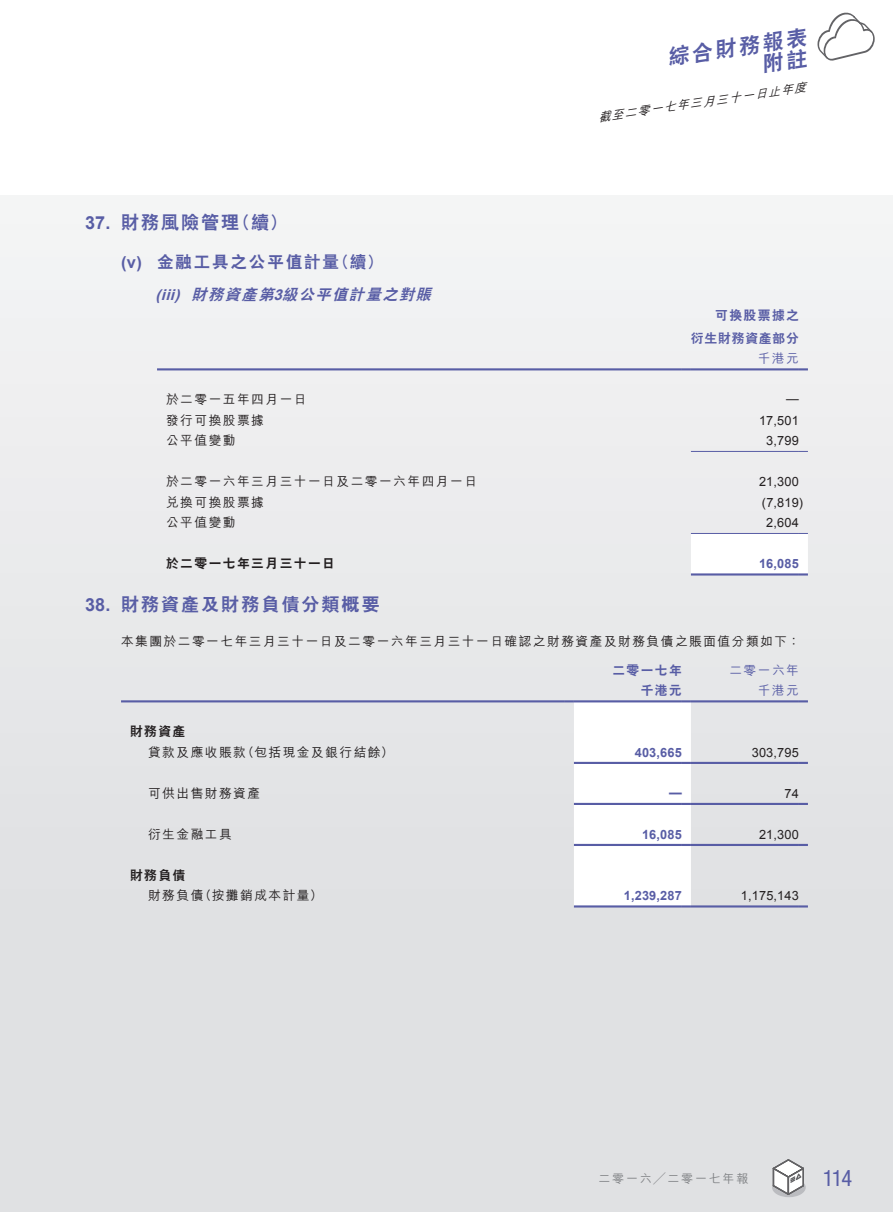
<style>
.page{position:relative;width:893px;height:1212px;background:#fff}
.page>*{position:absolute;margin:0;border:0;box-sizing:border-box;transform-origin:0 0}
.t1{font:condensed 22.5px "Helvetica Neue LT Std";color:#585da5}
.t2{font:800 21px/20.7px "C Hei 2 HK";color:#585da5;text-align:right}
._03_H1{font:800 18px "C Hei 2 HK";letter-spacing:.115em;color:#585da5}
._03_H1-2{font:700 18px "Arial";color:#585da5}
._04___H2{font:800 16.5px "C Hei 2 HK";letter-spacing:.115em;color:#585da5}
._04___H2-2{font:700 16.5px "Arial";color:#585da5}
._05_____H3{font:italic 800 15px "C Hei 2 HK";color:#585da5}
._05_____H3-2{font:italic 700 15px "Arial";color:#585da5}
._15_Table_Stub{font:500 12.75px "M Hei HK";letter-spacing:.115em;color:#231f20}
._31_table_tab_6pt{font:12.75px "Arial";letter-spacing:.015em;color:#231f20}
._12___P2{font:500 12.75px "M Hei HK";letter-spacing:.115em;color:#231f20}
._31_table_tab_6pt-2{font:700 12.75px "Arial";letter-spacing:.015em;color:#585da5}
._15_Table_Stub-2{font:800 12.75px "C Hei 2 HK";letter-spacing:.115em;color:#231f20}
._31_table_tab_6pt-3{font:800 12.75px/22.5px "C Hei 2 HK";letter-spacing:.065em;color:#585da5;text-align:right}
._31_table_tab_6pt-4{font:500 12.75px "M Hei HK";letter-spacing:.115em;color:#585da5}
._31_table_tab_6pt-5{font:800 12.75px "C Hei 2 HK";letter-spacing:.115em;color:#585da5}
.t3{font:italic 500 12px "M Hei HK";color:#231f20}
.t4{font:500 12px "M Hei HK";letter-spacing:.15em;color:#808285}
.s1{font-family:"Arial";font-weight:700}
</style>
<div class="page">
<div style="left:0;top:196px;width:893px;height:1016px;background:linear-gradient(to right,#e7e8e9,#e7e8ea)"></div>
<svg style="left:770px;top:1159px;width:37px;height:38px"></svg>
<svg style="left:817px;top:12px;width:58px;height:49px"></svg>
<hr style="left:157px;top:368px;width:525px;height:2px;background:#585da5">
<svg style="left:682px;top:368px;width:9px;height:2px"></svg>
<hr style="left:691px;top:368px;width:108px;height:2px;background:#585da5">
<svg style="left:799px;top:368px;width:9px;height:2px"></svg>
<hr style="left:691px;top:451px;width:108px;height:1px;background:#585da5">
<svg style="left:691px;top:533px;width:117px;height:42px"></svg>
<hr style="left:121px;top:700px;width:444px;height:2px;background:#585da5">
<hr style="left:691px;top:700px;width:108px;height:2px;background:#585da5">
<svg style="left:799px;top:700px;width:9px;height:2px"></svg>
<hr style="left:691px;top:762px;width:108px;height:2px;background:#585da5">
<svg style="left:799px;top:762px;width:9px;height:2px"></svg>
<hr style="left:691px;top:803px;width:108px;height:2px;background:#585da5">
<svg style="left:799px;top:803px;width:9px;height:2px"></svg>
<hr style="left:691px;top:844px;width:108px;height:2px;background:#585da5">
<svg style="left:799px;top:844px;width:9px;height:2px"></svg>
<svg style="left:565px;top:700px;width:126px;height:207px"></svg>
<hr style="left:691px;top:905px;width:108px;height:2px;background:#585da5">
<svg style="left:799px;top:905px;width:9px;height:2px"></svg>
<h2 class="t2" style="left:666px;top:47px;width:142px;rotate:-8deg">綜合財務報表附註</h2>
<p class="t3" style="left:597px;top:108px;width:211px;rotate:-8deg">截至二零一七年三月三十一日止年度</p>
<p class="_03_H1-2" style="left:85px;top:210px;width:27px">37.</p>
<p class="_03_H1-2" style="left:85px;top:592px;width:27px">38.</p>
<p class="_03_H1" style="left:121px;top:210px;width:120px">財務風險管理</p>
<p class="_03_H1" style="left:233px;top:210px;width:56px">（續(</p>
<p class="_04___H2-2" style="left:121px;top:252px;width:22px">(v)</p>
<p class="_04___H2" style="left:157px;top:251px;width:183px">金融工具之公平值計量</p>
<p class="_04___H2" style="left:333px;top:251px;width:51px">（續(</p>
<p class="_05_____H3" style="left:174px;top:284px;width:263px"><span class="s1">)</span> 財務資產第級公平值計量之對賬</p>
<p class="_05_____H3-2" style="left:155px;top:284px;width:12px">(</p>
<p class="_05_____H3-2" style="left:274px;top:284px;width:15px">3</p>
<p class="_05_____H3-2" style="left:161px;top:284px;width:20px">iii</p>
<p class="_15_Table_Stub" style="left:166px;top:390px;width:142px">於二零一五年四月一日</p>
<p class="_15_Table_Stub" style="left:166px;top:411px;width:99px">發行可換股票據</p>
<p class="_15_Table_Stub" style="left:166px;top:431px;width:71px">公平值變動</p>
<p class="_15_Table_Stub" style="left:166px;top:472px;width:313px">於二零一六年三月三十一日及二零一六年四月一日</p>
<p class="_15_Table_Stub" style="left:166px;top:493px;width:99px">兌換可換股票據</p>
<p class="_15_Table_Stub" style="left:166px;top:513px;width:71px">公平值變動</p>
<p class="_15_Table_Stub-2" style="left:166px;top:555px;width:170px">於二零一七年三月三十一日</p>
<p class="_03_H1" style="left:121px;top:592px;width:260px">財務資產及財務負債分類概要</p>
<p class="_31_table_tab_6pt-3" style="left:691px;top:304px;width:110px">可換股票據之<br>衍生財務資產部分</p>
<p class="_31_table_tab_6pt-4" style="left:758px;top:349px;width:43px">千港元</p>
<p class="_31_table_tab_6pt" style="left:786px;top:390px;width:14px">—</p>
<p class="_31_table_tab_6pt" style="left:759px;top:412px;width:41px">17,501</p>
<p class="_31_table_tab_6pt" style="left:766px;top:432px;width:34px">3,799</p>
<p class="_31_table_tab_6pt" style="left:759px;top:473px;width:41px">21,300</p>
<p class="_31_table_tab_6pt" style="left:762px;top:494px;width:43px">)7,819(</p>
<p class="_31_table_tab_6pt" style="left:766px;top:514px;width:34px">2,604</p>
<p class="_31_table_tab_6pt-2" style="left:759px;top:555px;width:41px">16,085</p>
<p class="_12___P2" style="left:121px;top:632px;width:681px">本集團於二零一七年三月三十一日及二零一六年三月三十一日確認之財務資產及財務負債之賬面值分類如下：</p>
<p class="_31_table_tab_6pt-4" style="left:729px;top:661px;width:71px">二零一六年</p>
<p class="_31_table_tab_6pt-5" style="left:612px;top:661px;width:71px">二零一七年</p>
<p class="_31_table_tab_6pt-5" style="left:641px;top:682px;width:43px">千港元</p>
<p class="_31_table_tab_6pt-4" style="left:758px;top:681px;width:43px">千港元</p>
<p class="_15_Table_Stub-2" style="left:130px;top:723px;width:57px">財務資產</p>
<p class="_15_Table_Stub" style="left:241px;top:743px;width:154px">（包括現金及銀行結餘(</p>
<p class="_15_Table_Stub" style="left:148px;top:743px;width:99px">貸款及應收賬款</p>
<p class="_31_table_tab_6pt-2" style="left:635px;top:744px;width:49px">403,665</p>
<p class="_31_table_tab_6pt" style="left:752px;top:744px;width:49px">303,795</p>
<p class="_15_Table_Stub" style="left:148px;top:784px;width:114px">可供出售財務資產</p>
<p class="_31_table_tab_6pt-2" style="left:669px;top:783px;width:14px">—</p>
<p class="_31_table_tab_6pt" style="left:785px;top:785px;width:16px">74</p>
<p class="_15_Table_Stub" style="left:148px;top:825px;width:85px">衍生金融工具</p>
<p class="_15_Table_Stub-2" style="left:130px;top:866px;width:57px">財務負債</p>
<p class="_31_table_tab_6pt-2" style="left:642px;top:826px;width:41px">16,085</p>
<p class="_31_table_tab_6pt" style="left:759px;top:826px;width:41px">21,300</p>
<p class="_15_Table_Stub" style="left:148px;top:886px;width:57px">財務負債</p>
<p class="_15_Table_Stub" style="left:199px;top:886px;width:125px">（按攤銷成本計量(</p>
<p class="_31_table_tab_6pt-2" style="left:624px;top:887px;width:60px">1,239,287</p>
<p class="_31_table_tab_6pt" style="left:741px;top:887px;width:60px">1,175,143</p>
<p class="t4" style="left:598px;top:1169px;width:151px">二零一六╱二零一七年報</p>
<h1 class="t1" style="left:823px;top:1164px;width:31px">114</h1>
</div>
